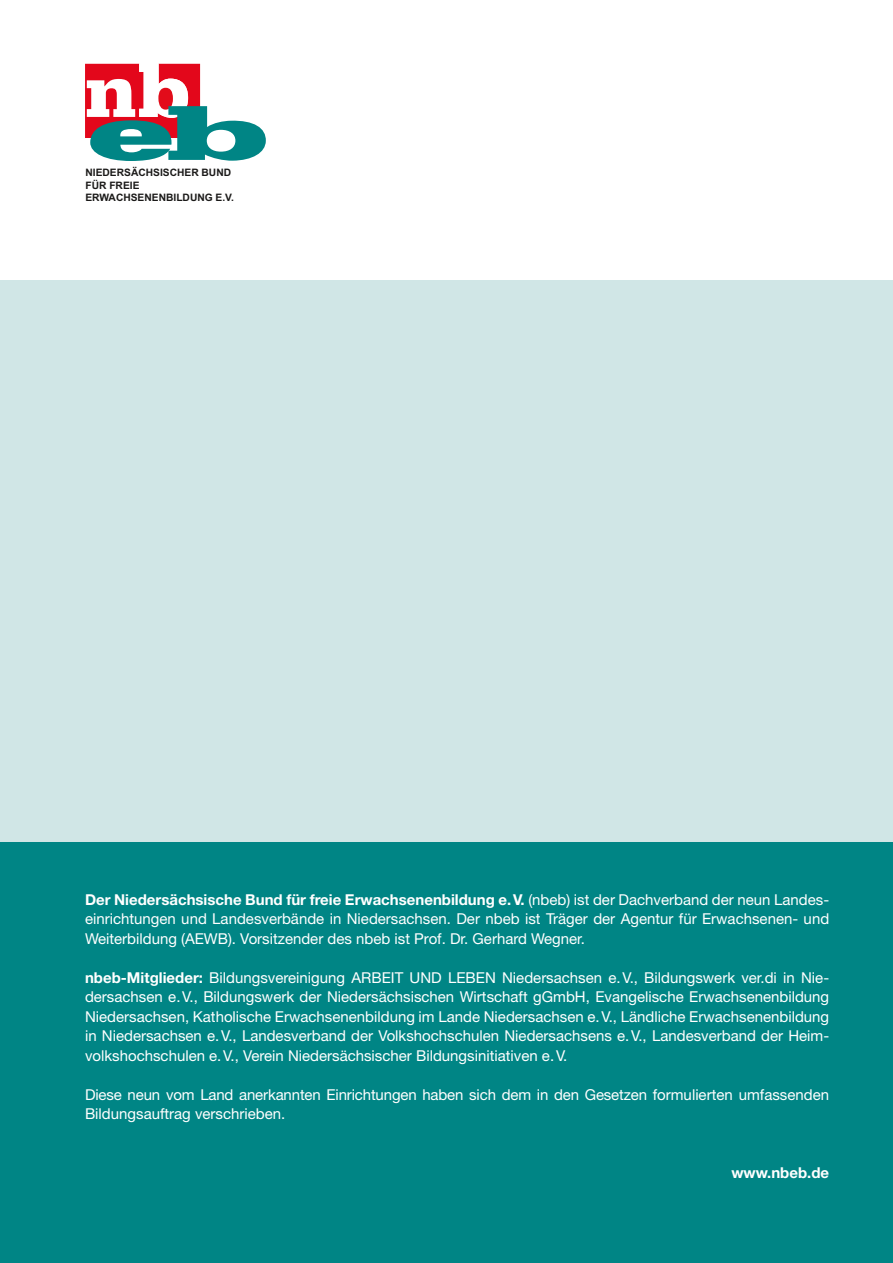
<style>
.page{position:relative;width:893px;height:1263px;background:#fff}
.page>*{position:absolute;margin:0;border:0;box-sizing:border-box;transform-origin:0 0}
.t1{font:15px/19.5px "Helvetica Neue LT";color:#fff;text-align:justify}
.t2{font:700 15px "Helvetica Neue LT";color:#fff}
.t3{font:700 10.2px/12.3px "Arial";color:#1a1918}
.s1{font-weight:700}
</style>
<div class="page">
<div style="left:0;top:281px;width:893px;height:565px;background:#d0e6e6"></div>
<div style="left:0;top:842px;width:893px;height:421px;background:#008585"></div>
<svg style="left:85px;top:64px;width:181px;height:97px"></svg>
<p class="t3" style="left:85px;top:167px;width:150px">NIEDERSÄCHSISCHER BUND<br>FÜR FREIE<br>ERWACHSENENBILDUNG E.V.</p>
<p class="t1" style="left:85px;top:889px;width:746px"><span class="s1">Der Niedersächsische Bund für freie Erwachsenenbildung e.V.</span> (nbeb) ist der Dachverband der neun Landes&shy;einrichtungen und Landesverbände in Niedersachsen. Der nbeb ist Träger der Agentur für Erwachsenen- und Weiterbildung (AEWB). Vorsitzender des nbeb ist Prof. Dr. Gerhard Wegner.</p>
<p class="t1" style="left:85px;top:967px;width:746px"><span class="s1">nbeb-Mitglieder:</span> Bildungsvereinigung ARBEIT UND LEBEN Niedersachsen e.V., Bildungswerk ver.di in Nie&shy;dersachsen e.V., Bildungswerk der Niedersächsischen Wirtschaft gGmbH, Evangelische Erwachsenenbildung Niedersachsen, Katholische Erwachsenenbildung im Lande Niedersachsen e.V., Ländliche Erwachsenenbildung in Niedersachsen e.V., Landesverband der Volkshochschulen Niedersachsens e.V., Landesverband der Heim&shy;volkshochschulen e.V., Verein Niedersächsischer Bildungsinitiativen e.V.</p>
<p class="t1" style="left:85px;top:1084px;width:746px">Diese neun vom Land anerkannten Einrichtungen haben sich dem in den Gesetzen formulierten umfassenden<br>Bildungsauftrag verschrieben.</p>
<p class="t2" style="left:731px;top:1163px;width:99px">www.nbeb.de</p>
</div>
